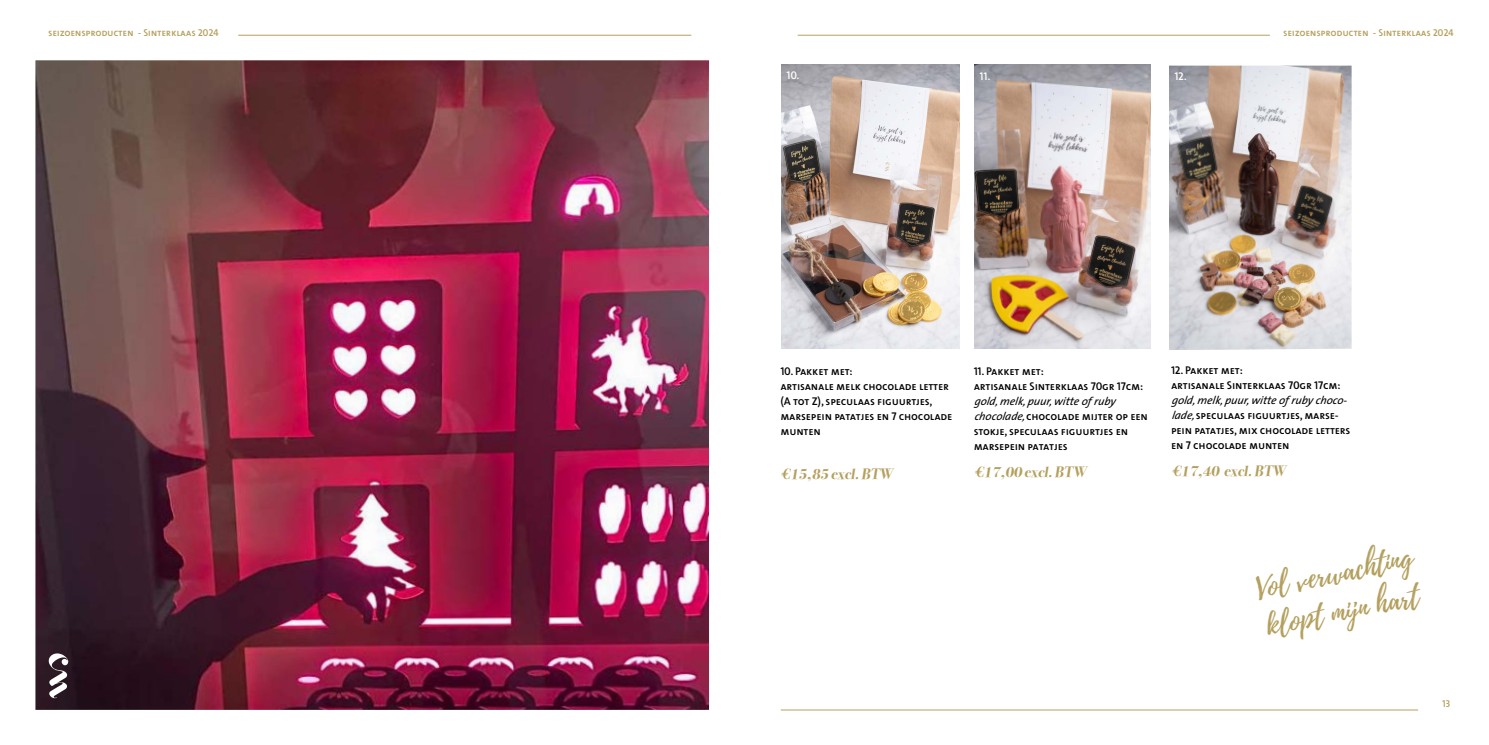
<style>
.page{position:relative;width:1489px;height:745px;background:#fff}
.page>*{position:absolute;margin:0;border:0;box-sizing:border-box;transform-origin:0 0}
.t1{font:28.75px/38.8px "Playlist Script";color:#b4a05e}
.t2{font:italic 700 15px "Bodoni Svty Two ITCTT";color:#b4a05e}
.t3{font:italic 11.25px/15px "The Sans Semi Bold Italic Caps";color:#000}
.t4{font:italic 11.25px "The Sans";color:#000}
.t5{font:italic 11.25px "The Sans Semi Bold Italic Caps";color:#fff}
.t6{font:italic 10px "The Sans Semi Bold Italic Caps";color:#b4a05e}
.s1{font-family:"The Sans"}
</style>
<div class="page">
<img style="left:1169px;top:66px;width:182px;height:284px">
<img style="left:35px;top:60px;width:674px;height:649px">
<img style="left:974px;top:65px;width:176px;height:283px">
<img style="left:781px;top:65px;width:178px;height:283px">
<hr style="left:797px;top:35px;width:472px;height:1px;background:#b5a160">
<hr style="left:238px;top:35px;width:453px;height:1px;background:#b4a05e">
<hr style="left:780px;top:709px;width:637px;height:1px;background:#b5a160">
<svg style="left:49px;top:653px;width:19px;height:44px"></svg>
<p class="t6" style="left:49px;top:25px;width:175px">seizoensproducten -Sinterklaas2024</p>
<p class="t5" style="left:787px;top:66px;width:18px">10.</p>
<p class="t5" style="left:980px;top:67px;width:16px">11.</p>
<p class="t5" style="left:1174px;top:67px;width:17px">12.</p>
<p class="t6" style="left:1283px;top:25px;width:175px">seizoensproducten -Sinterklaas2024</p>
<p class="t3" style="left:781px;top:363px;width:177px">10.Pakketmet: artisanalemelkchocoladeletter (AtotZ),speculaasfiguurtjes, marsepein patatjesen 7chocolade munten</p>
<p class="t3" style="left:1171px;top:362px;width:175px">12.Pakketmet: artisanaleSinterklaas70gr17cm:</p>
<p class="t3" style="left:974px;top:363px;width:175px">11.Pakketmet: artisanaleSinterklaas70gr17cm:</p>
<p class="t4" style="left:974px;top:391px;width:143px">g old, melk, puur, witte of ruby</p>
<p class="t3" style="left:974px;top:408px;width:179px"><span class="s1">chocolade,</span> chocolademijteropeen stokje,speculaasfiguurtjesen marsepein patatjes</p>
<p class="t4" style="left:1171px;top:390px;width:179px">g old, melk, puur, witte of ruby choco-</p>
<p class="t3" style="left:1171px;top:407px;width:185px"><span class="s1">lade,</span> speculaasfiguurtjes,marse&shy;pein patatjes,mixchocoladeletters en 7chocolademunten</p>
<h2 class="t2" style="left:780px;top:461px;width:117px">€15,85 excl.BTW</h2>
<h2 class="t2" style="left:974px;top:459px;width:117px">€17,00 excl.BTW</h2>
<h2 class="t2" style="left:1171px;top:458px;width:119px">€17,40 excl.BTW</h2>
<h1 class="t1" style="left:1253px;top:571px;width:160px;rotate:-12deg">Vol verwachting klopt mijn hart</h1>
<p class="t6" style="left:1442px;top:695px;width:13px">13</p>
</div>
